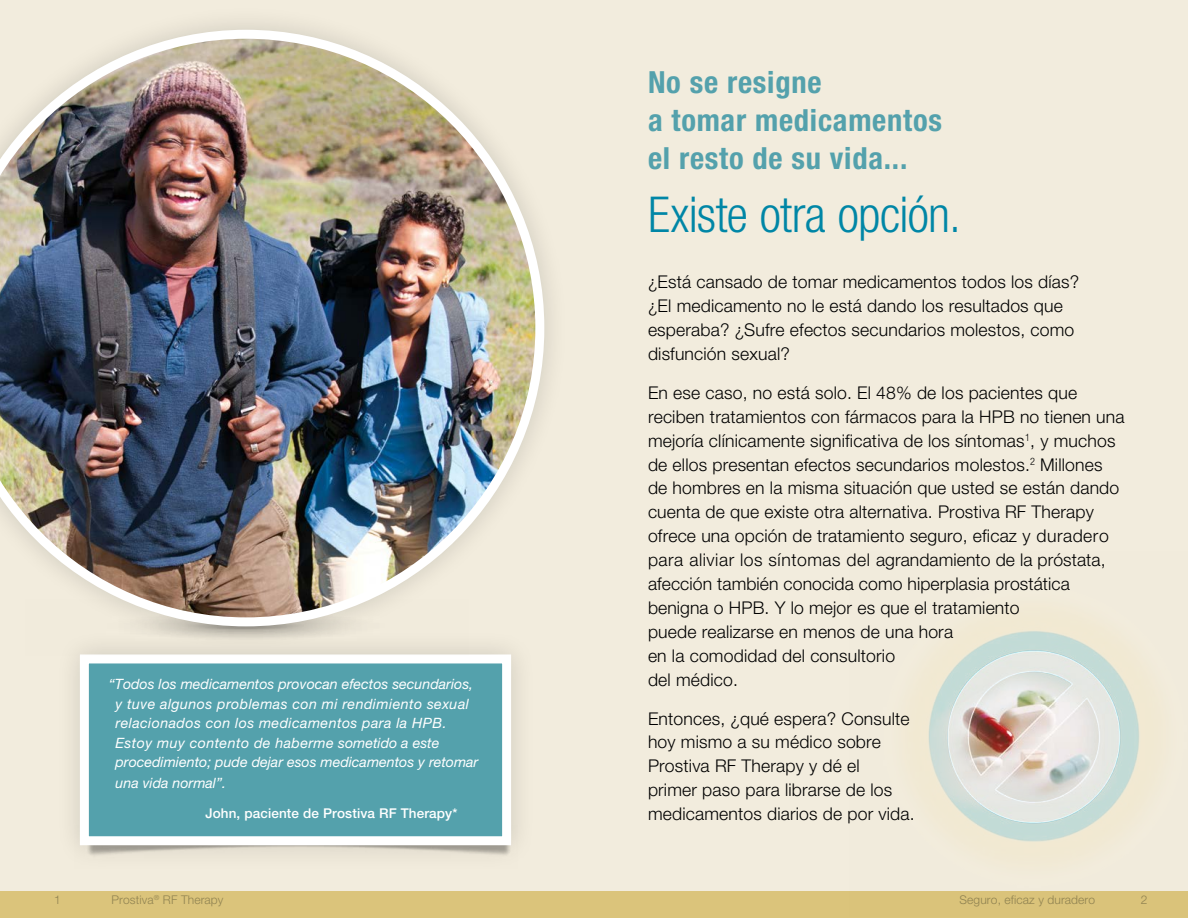
<style>
.page{position:relative;width:1188px;height:918px;background:#fff}
.page>*{position:absolute;margin:0;border:0;box-sizing:border-box;transform-origin:0 0}
.t1{font:300 condensed 49.5px "Helvetica Neue LT Std";letter-spacing:-.01em;color:#0086a6}
.t2{font:700 condensed 30.6px/38.1px "Helvetica Neue LT Std";letter-spacing:.025em;color:#54a1ac}
.t3{font:300 17.55px/24px "Helvetica Neue LT Std";letter-spacing:.01em;color:#000}
.t4{font:italic 14.25px/19.5px "Helvetica Neue LT Std";color:#fff}
.t5{font:500 13.5px "Helvetica Neue LT Std";letter-spacing:.01em;color:#fff}
.t6{font:300 12px "Helvetica Neue LT Std";letter-spacing:.01em;color:#908352}
</style>
<div class="page">
<div style="left:0;top:0;width:608px;height:918px;background:#f2ecdd"></div>
<div style="left:580px;top:0;width:608px;height:918px;background:#f2ecdd"></div>
<div style="left:0;top:891px;width:608px;height:27px;background:#dbc47b"></div>
<div style="left:580px;top:891px;width:608px;height:27px;background:#dbc47b"></div>
<div style="left:54px;top:629px;width:483px;height:241px;background:#000;opacity:.15"></div>
<div style="left:80px;top:654px;width:431px;height:191px;background:#54a1ac;border:9px solid #fff"></div>
<img style="left:913px;top:617px;width:241px;height:239px">
<img style="left:54px;top:652px;width:414px;height:4px">
<div style="left:0;top:5px;width:570px;height:647px;background:#000;opacity:.15"></div>
<img style="left:0;top:30px;width:544px;height:596px">
<p class="t4" style="left:116px;top:674px;width:364px;text-indent:-7px">“Todos los medicamentos provocan efectos secundarios, y tuve algunos problemas con mi rendimiento sexual relacionados con los medicamentos para la HPB.<br>Estoy muy contento de haberme sometido a este procedimiento; pude dejar esos medicamentos y retomar</p>
<p class="t4" style="left:116px;top:773px;width:112px">una vida normal”.</p>
<p class="t5" style="left:205px;top:806px;width:254px">John, paciente de Prostiva RF Therapy*</p>
<h2 class="t2" style="left:648px;top:62px;width:296px">No se resigne<br>a tomar medicamentos el resto de su vida...</h2>
<h1 class="t1" style="left:648px;top:187px;width:314px">Existe otra opción.</h1>
<p class="t3" style="left:648px;top:270px;width:433px">¿Está cansado de tomar medicamentos todos los días? ¿El medicamento no le está dando los resultados que esperaba? ¿Sufre efectos secundarios molestos, como disfunción sexual?</p>
<p class="t3" style="left:648px;top:380px;width:478px">En ese caso, no está solo. El 48% de los pacientes que reciben tratamientos con fármacos para la HPB no tienen una mejoría clínicamente significativa de los síntomas<sup>1</sup>, y muchos de ellos presentan efectos secundarios molestos.<sup>2</sup> Millones de hombres en la misma situación que usted se están dando cuenta de que existe otra alternativa. Prostiva RF Therapy ofrece una opción de tratamiento seguro, eficaz y duradero para aliviar los síntomas del agrandamiento de la próstata, afección también conocida como hiperplasia prostática benigna o HPB. Y lo mejor es que el tratamiento<br>puede realizarse en menos de una hora<br>en la comodidad del consultorio<br>del médico.</p>
<p class="t3" style="left:648px;top:706px;width:268px">Entonces, ¿qué espera? Consulte hoy mismo a su médico sobre<br>Prostiva RF Therapy y dé el<br>primer paso para librarse de los medicamentos diarios de por vida.</p>
<p class="t6" style="left:54px;top:892px;width:8px">1</p>
<p class="t6" style="left:111px;top:892px;width:114px">Prostiva<sup>®</sup> RF Therapy</p>
<p class="t6" style="left:960px;top:892px;width:137px">Seguro, eficaz y duradero</p>
<p class="t6" style="left:1141px;top:892px;width:8px">2</p>
</div>
